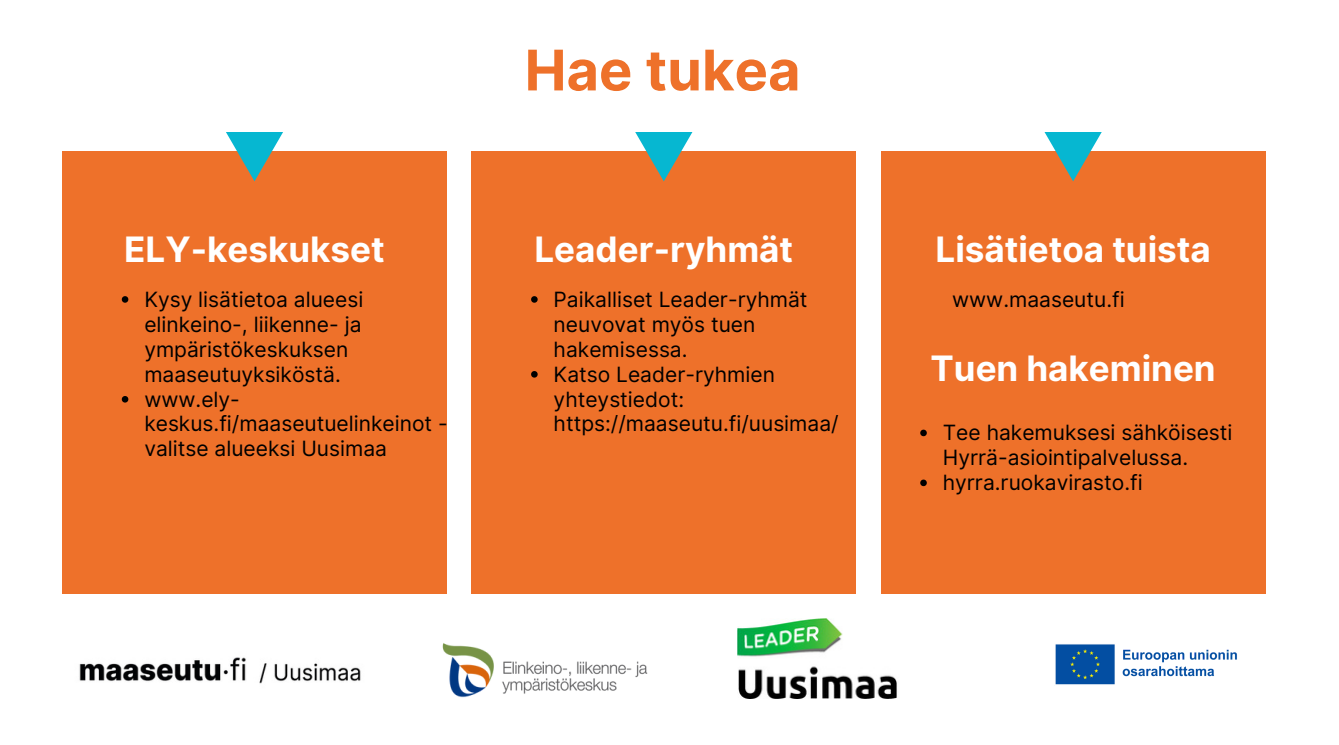
<style>
.page{position:relative;width:1339px;height:745px;background:#fff}
.page>*{position:absolute;margin:0;border:0;box-sizing:border-box;transform-origin:0 0}
.t1{font:700 56px "Inter";color:#ee712a}
.t2{font:700 35px "Inter";color:#fff}
.t3{font:21px/24.8px "Inter";color:#000}
</style>
<div class="page">
<div style="left:472px;top:151px;width:384px;height:442px;background:#ee712a"></div>
<div style="left:62px;top:151px;width:385px;height:442px;background:#ee712a"></div>
<svg style="left:226px;top:132px;width:57px;height:49px"></svg>
<div style="left:881px;top:151px;width:384px;height:442px;background:#ee712a"></div>
<svg style="left:1044px;top:132px;width:58px;height:49px"></svg>
<svg style="left:635px;top:132px;width:57px;height:49px"></svg>
<img style="left:442px;top:643px;width:206px;height:55px">
<img style="left:1055px;top:644px;width:182px;height:41px">
<img style="left:737px;top:618px;width:160px;height:79px">
<img style="left:79px;top:657px;width:282px;height:27px">
<svg style="left:122px;top:296px;width:6px;height:6px"></svg>
<svg style="left:122px;top:396px;width:6px;height:6px"></svg>
<svg style="left:531px;top:296px;width:7px;height:6px"></svg>
<svg style="left:531px;top:371px;width:7px;height:6px"></svg>
<svg style="left:920px;top:429px;width:7px;height:7px"></svg>
<svg style="left:920px;top:479px;width:7px;height:7px"></svg>
<p class="t1" style="left:525px;top:37px;width:277px">Hae tukea</p>
<p class="t2" style="left:124px;top:228px;width:262px">ELY-keskukset</p>
<p class="t2" style="left:534px;top:228px;width:260px">Leader-ryhmät</p>
<p class="t2" style="left:935px;top:228px;width:277px">Lisätietoa tuista</p>
<p class="t3" style="left:144px;top:286px;width:220px">Kysy lisätietoa alueesi elinkeino-, liikenne- ja ympäristökeskuksen maaseutuyksiköstä.</p>
<p class="t3" style="left:144px;top:386px;width:305px">www.ely&shy;keskus.fi/maaseutuelinkeinot - valitse alueeksi Uusimaa</p>
<p class="t3" style="left:952px;top:286px;width:174px">www.maaseutu.fi</p>
<p class="t3" style="left:554px;top:286px;width:255px">Paikalliset Leader-ryhmät neuvovat myös tuen hakemisessa.</p>
<p class="t3" style="left:554px;top:361px;width:287px">Katso Leader-ryhmien yhteystiedot: https://maaseutu.fi/uusimaa/</p>
<p class="t2" style="left:930px;top:347px;width:287px">Tuen hakeminen</p>
<p class="t3" style="left:943px;top:420px;width:291px">Tee hakemuksesi sähköisesti<br>Hyrrä-asiointipalvelussa.</p>
<p class="t3" style="left:943px;top:470px;width:201px">hyrra.ruokavirasto.fi</p>
</div>
